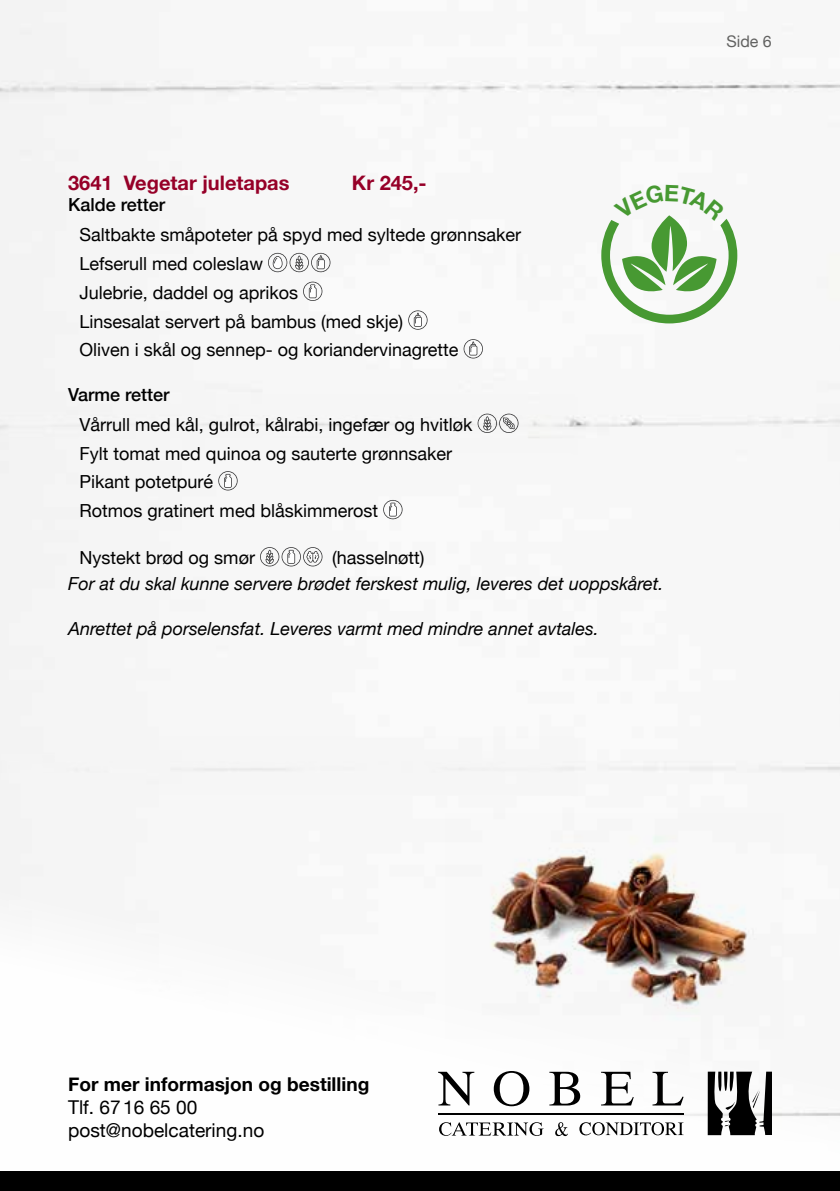
<style>
.page{position:relative;width:840px;height:1191px;background:#fff}
.page>*{position:absolute;margin:0;border:0;box-sizing:border-box;transform-origin:0 0}
.t1{font:700 20px "Helvetica Neue";color:#960028}
.t2{font:19px/22.8px "Helvetica Neue";color:#000}
.t3{font:700 19px "Helvetica Neue";color:#000}
.t4{font:18px/28.8px "Helvetica Neue";color:#000}
.t5{font:italic 18px "Helvetica Neue";color:#000}
.t6{font:500 18px "Helvetica Neue";color:#000}
.t7{font:16px "Helvetica Neue";color:#626261}
</style>
<div class="page">
<img style="left:0;top:0;width:839px;height:1137px">
<svg style="left:438px;top:1071px;width:36px;height:34px"></svg>
<svg style="left:493px;top:1071px;width:36px;height:35px"></svg>
<svg style="left:549px;top:1071px;width:31px;height:34px"></svg>
<svg style="left:600px;top:1071px;width:33px;height:34px"></svg>
<svg style="left:652px;top:1071px;width:31px;height:34px"></svg>
<svg style="left:707px;top:1071px;width:64px;height:64px"></svg>
<svg style="left:555px;top:1122px;width:12px;height:14px"></svg>
<svg style="left:439px;top:1122px;width:104px;height:13px"></svg>
<svg style="left:579px;top:1122px;width:104px;height:13px"></svg>
<hr style="left:438px;top:1113px;width:245px;height:1px;background:#000">
<div style="left:0;top:1171px;width:839px;height:20px;background:#000"></div>
<div style="left:0;top:393px;width:578px;height:63px;background:#f6f6f6"></div>
<div style="left:0;top:735px;width:578px;height:63px;background:#f6f6f6"></div>
<svg style="left:268px;top:253px;width:62px;height:19px"></svg>
<svg style="left:303px;top:282px;width:19px;height:19px"></svg>
<svg style="left:408px;top:310px;width:19px;height:20px"></svg>
<svg style="left:463px;top:339px;width:19px;height:19px"></svg>
<svg style="left:477px;top:414px;width:41px;height:19px"></svg>
<svg style="left:218px;top:471px;width:19px;height:19px"></svg>
<svg style="left:383px;top:500px;width:19px;height:19px"></svg>
<svg style="left:260px;top:547px;width:62px;height:19px"></svg>
<img style="left:445px;top:813px;width:337px;height:225px">
<svg style="left:601px;top:185px;width:136px;height:138px"></svg>
<p class="t1" style="left:68px;top:167px;width:223px">3641 Vegetar juletapas</p>
<p class="t1" style="left:351px;top:167px;width:76px">Kr 245,-</p>
<p class="t6" style="left:68px;top:190px;width:99px">Kalde retter</p>
<p class="t4" style="left:79px;top:222px;width:443px">Saltbakte småpoteter på spyd med syltede grønnsaker Lefserull med coleslaw<br>Julebrie, daddel og aprikos<br>Linsesalat servert på bambus (med skje)<br>Oliven i skål og sennep- og koriandervinagrette</p>
<p class="t6" style="left:68px;top:380px;width:103px">Varme retter</p>
<p class="t4" style="left:79px;top:411px;width:394px">Vårrull med kål, gulrot, kålrabi, ingefær og hvitløk Fylt tomat med quinoa og sauterte grønnsaker Pikant potetpuré<br>Rotmos gratinert med blåskimmerost</p>
<p class="t4" style="left:79px;top:544px;width:177px">Nystekt brød og smør</p>
<p class="t4" style="left:332px;top:544px;width:94px">(hasselnøtt)</p>
<p class="t5" style="left:68px;top:571px;width:596px">For at du skal kunne servere brødet ferskest mulig, leveres det uoppskåret.</p>
<p class="t5" style="left:68px;top:615px;width:532px">Anrettet på porselensfat. Leveres varmt med mindre annet avtales.</p>
<p class="t7" style="left:726px;top:30px;width:47px">Side 6</p>
<p class="t3" style="left:68px;top:1069px;width:302px">For mer informasjon og bestilling</p>
<p class="t2" style="left:68px;top:1096px;width:198px">Tlf. 6716 65 00 post@nobelcatering.no</p>
</div>
